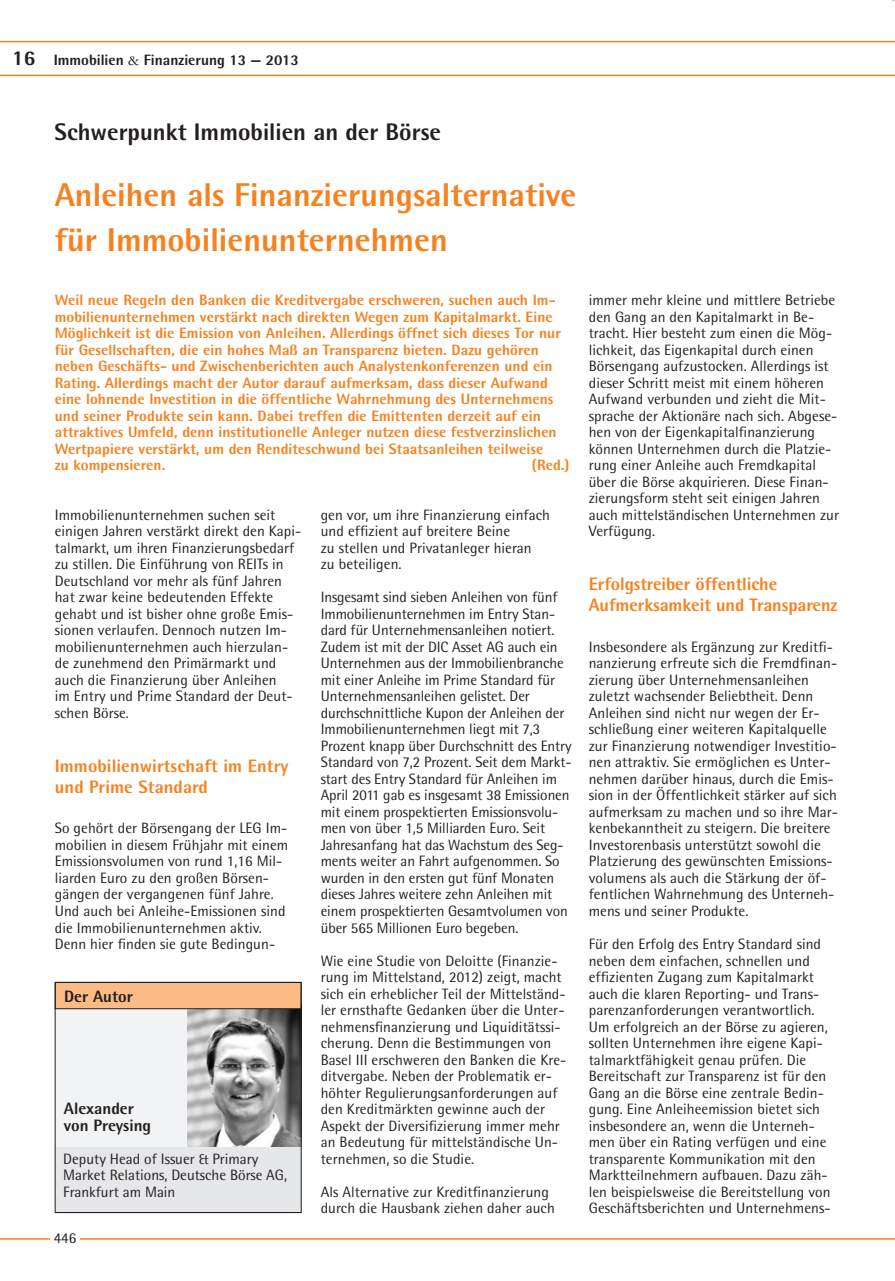
<style>
.page{position:relative;width:895px;height:1281px;background:#fff}
.page>*{position:absolute;margin:0;border:0;box-sizing:border-box;transform-origin:0 0}
.t1{font:800 33px/45px "Rotis Semi Sans";color:#f58220}
.t2{font:800 24px "Rotis Semi Sans";color:#231f20}
.t3{font:800 18px/21px "Rotis Semi Sans";letter-spacing:-.005em;color:#f58220}
.t4{font:800 16.5px/16.5px "Rotis Semi Sans";color:#231f20}
.t5{font:15px/16.5px "Rotis Semi Sans";letter-spacing:.005em;color:#231f20}
.t6{font:800 15px/16.5px "Rotis Semi Sans";letter-spacing:.005em;color:#f58220}
.t7{font:800 15px "Rotis Semi Sans";color:#231f20}
.s1{font-size:21px}
.s2{font-family:"Garamond";font-weight:400}
</style>
<div class="page">
<hr style="left:0;top:1238px;width:894px;height:1px;background:#f58220">
<svg style="left:0;top:41px;width:894px;height:35px"></svg>
<div style="left:50px;top:1222px;width:29px;height:31px;background:#fff"></div>
<div style="left:55px;top:1009px;width:246px;height:138px;background:#f2f3f4"></div>
<img style="left:188px;top:1009px;width:111px;height:138px">
<div style="left:55px;top:1147px;width:246px;height:66px;background:#e6e7e9"></div>
<div style="left:55px;top:982px;width:246px;height:26px;background:#fbbb85"></div>
<div style="left:55px;top:982px;width:246px;height:27px;border:1px solid #231f20"></div>
<div style="left:55px;top:982px;width:246px;height:230px;border:1px solid #231f20"></div>
<p class="t7" style="left:12px;top:51px;width:288px"><span class="s1">16</span> Immobilien <span class="s2">&amp;</span> Finanzierung 13 — 2013</p>
<h2 class="t2" style="left:55px;top:117px;width:388px">Schwerpunkt Immobilien an der Börse</h2>
<h1 class="t1" style="left:55px;top:171px;width:523px">Anleihen als Finanzierungsalternative für Immobilienunternehmen</h1>
<p class="t6" style="left:55px;top:291px;width:507px">Weil neue Regeln den Banken die Kreditvergabe erschweren, suchen auch Im&shy;mobilienunternehmen verstärkt nach direkten Wegen zum Kapitalmarkt. Eine Möglichkeit ist die Emission von Anleihen. Allerdings öffnet sich dieses Tor nur für Gesellschaften, die ein hohes Maß an Transparenz bieten. Dazu gehören neben Geschäfts- und Zwischenberichten auch Analystenkonferenzen und ein Rating. Allerdings macht der Autor darauf aufmerksam, dass dieser Aufwand eine lohnende Investition in die öffentliche Wahrnehmung des Unternehmens und seiner Produkte sein kann. Dabei treffen die Emittenten derzeit auf ein attraktives Umfeld, denn institutionelle Anleger nutzen diese festverzinslichen Wertpapiere verstärkt, um den Renditeschwund bei Staatsanleihen teilweise zu kompensieren.</p>
<p class="t6" style="left:532px;top:456px;width:39px">(Red.)</p>
<p class="t5" style="left:55px;top:506px;width:248px">Immobilienunternehmen suchen seit einigen Jahren verstärkt direkt den Kapi&shy;talmarkt, um ihren Finanzierungsbedarf zu stillen. Die Einführung von REITs in Deutschland vor mehr als fünf Jahren hat zwar keine bedeutenden Effekte gehabt und ist bisher ohne große Emis&shy;sionen verlaufen. Dennoch nutzen Im&shy;mobilienunternehmen auch hierzulan&shy;de zunehmend den Primärmarkt und auch die Finanzierung über Anleihen<br>im Entry und Prime Standard der Deut&shy;schen Börse.</p>
<p class="t3" style="left:55px;top:755px;width:235px">Immobilienwirtschaft im Entry und Prime Standard</p>
<p class="t5" style="left:55px;top:820px;width:235px">So gehört der Börsengang der LEG Im&shy;mobilien in diesem Frühjahr mit einem Emissionsvolumen von rund 1,16 Mil&shy;liarden Euro zu den großen Börsen&shy;gängen der vergangenen fünf Jahre.<br>Und auch bei Anleihe-Emissionen sind die Immobilienunternehmen aktiv.<br>Denn hier finden sie gute Bedingun-</p>
<p class="t4" style="left:64px;top:987px;width:70px">Der Autor</p>
<p class="t4" style="left:64px;top:1099px;width:89px">Alexander von Preysing</p>
<p class="t5" style="left:63px;top:1150px;width:225px">Deputy Head of Issuer &amp; Primary<br>Market Relations, Deutsche Börse AG,<br>Frankfurt am Main</p>
<p class="t5" style="left:54px;top:1229px;width:24px">446</p>
<p class="t5" style="left:320px;top:506px;width:231px">gen vor, um ihre Finanzierung einfach und effizient auf breitere Beine<br>zu stellen und Privatanleger hieran<br>zu beteiligen.</p>
<p class="t5" style="left:320px;top:589px;width:252px">Insgesamt sind sieben Anleihen von fünf Immobilienunternehmen im Entry Stan&shy;dard für Unternehmensanleihen notiert.<br>Zudem ist mit der DIC Asset AG auch ein Unternehmen aus der Immobilienbranche mit einer Anleihe im Prime Standard für Unternehmensanleihen gelistet. Der durchschnittliche Kupon der Anleihen der Immobilienunternehmen liegt mit 7,3<br>Prozent knapp über Durchschnitt des Entry Standard von 7,2 Prozent. Seit dem Markt&shy;start des Entry Standard für Anleihen im April 2011 gab es insgesamt 38 Emissionen mit einem prospektierten Emissionsvolu&shy;men von über 1,5 Milliarden Euro. Seit Jahresanfang hat das Wachstum des Seg&shy;ments weiter an Fahrt aufgenommen. So wurden in den ersten gut fünf Monaten dieses Jahres weitere zehn Anleihen mit einem prospektierten Gesamtvolumen von über 565 Millionen Euro begeben.</p>
<p class="t5" style="left:320px;top:952px;width:247px">Wie eine Studie von Deloitte (Finanzie&shy;rung im Mittelstand, 2012) zeigt, macht sich ein erheblicher Teil der Mittelständ&shy;ler ernsthafte Gedanken über die Unter&shy;nehmensfinanzierung und Liquiditätssi&shy;cherung. Denn die Bestimmungen von Basel III erschweren den Banken die Kre&shy;ditvergabe. Neben der Problematik er&shy;höhter Regulierungsanforderungen auf den Kreditmärkten gewinne auch der Aspekt der Diversifizierung immer mehr an Bedeutung für mittelständische Un&shy;ternehmen, so die Studie.</p>
<p class="t5" style="left:320px;top:1183px;width:235px">Als Alternative zur Kreditfinanzierung durch die Hausbank ziehen daher auch</p>
<p class="t5" style="left:588px;top:292px;width:252px">immer mehr kleine und mittlere Betriebe den Gang an den Kapitalmarkt in Be&shy;tracht. Hier besteht zum einen die Mög&shy;lichkeit, das Eigenkapital durch einen Börsengang aufzustocken. Allerdings ist dieser Schritt meist mit einem höheren Aufwand verbunden und zieht die Mit&shy;sprache der Aktionäre nach sich. Abgese&shy;hen von der Eigenkapitalfinanzierung können Unternehmen durch die Platzie&shy;rung einer Anleihe auch Fremdkapital über die Börse akquirieren. Diese Finan&shy;zierungsform steht seit einigen Jahren auch mittelständischen Unternehmen zur Verfügung.</p>
<p class="t3" style="left:588px;top:573px;width:250px">Erfolgstreiber öffentliche<br>Aufmerksamkeit und Transparenz</p>
<p class="t5" style="left:588px;top:638px;width:251px">Insbesondere als Ergänzung zur Kreditfi&shy;nanzierung erfreute sich die Fremdfinan&shy;zierung über Unternehmensanleihen zuletzt wachsender Beliebtheit. Denn Anleihen sind nicht nur wegen der Er&shy;schließung einer weiteren Kapitalquelle zur Finanzierung notwendiger Investitio&shy;nen attraktiv. Sie ermöglichen es Unter&shy;nehmen darüber hinaus, durch die Emis&shy;sion in der Öffentlichkeit stärker auf sich aufmerksam zu machen und so ihre Mar&shy;kenbekanntheit zu steigern. Die breitere Investorenbasis unterstützt sowohl die Platzierung des gewünschten Emissions&shy;volumens als auch die Stärkung der öf&shy;fentlichen Wahrnehmung des Unterneh&shy;mens und seiner Produkte.</p>
<p class="t5" style="left:588px;top:935px;width:243px">Für den Erfolg des Entry Standard sind neben dem einfachen, schnellen und effizienten Zugang zum Kapitalmarkt auch die klaren Reporting- und Trans&shy;parenzanforderungen verantwortlich.<br>Um erfolgreich an der Börse zu agieren, sollten Unternehmen ihre eigene Kapi&shy;talmarktfähigkeit genau prüfen. Die Bereitschaft zur Transparenz ist für den Gang an die Börse eine zentrale Bedin&shy;gung. Eine Anleiheemission bietet sich insbesondere an, wenn die Unterneh&shy;men über ein Rating verfügen und eine transparente Kommunikation mit den Marktteilnehmern aufbauen. Dazu zäh&shy;len beispielsweise die Bereitstellung von Geschäftsberichten und Unternehmens-</p>
</div>
